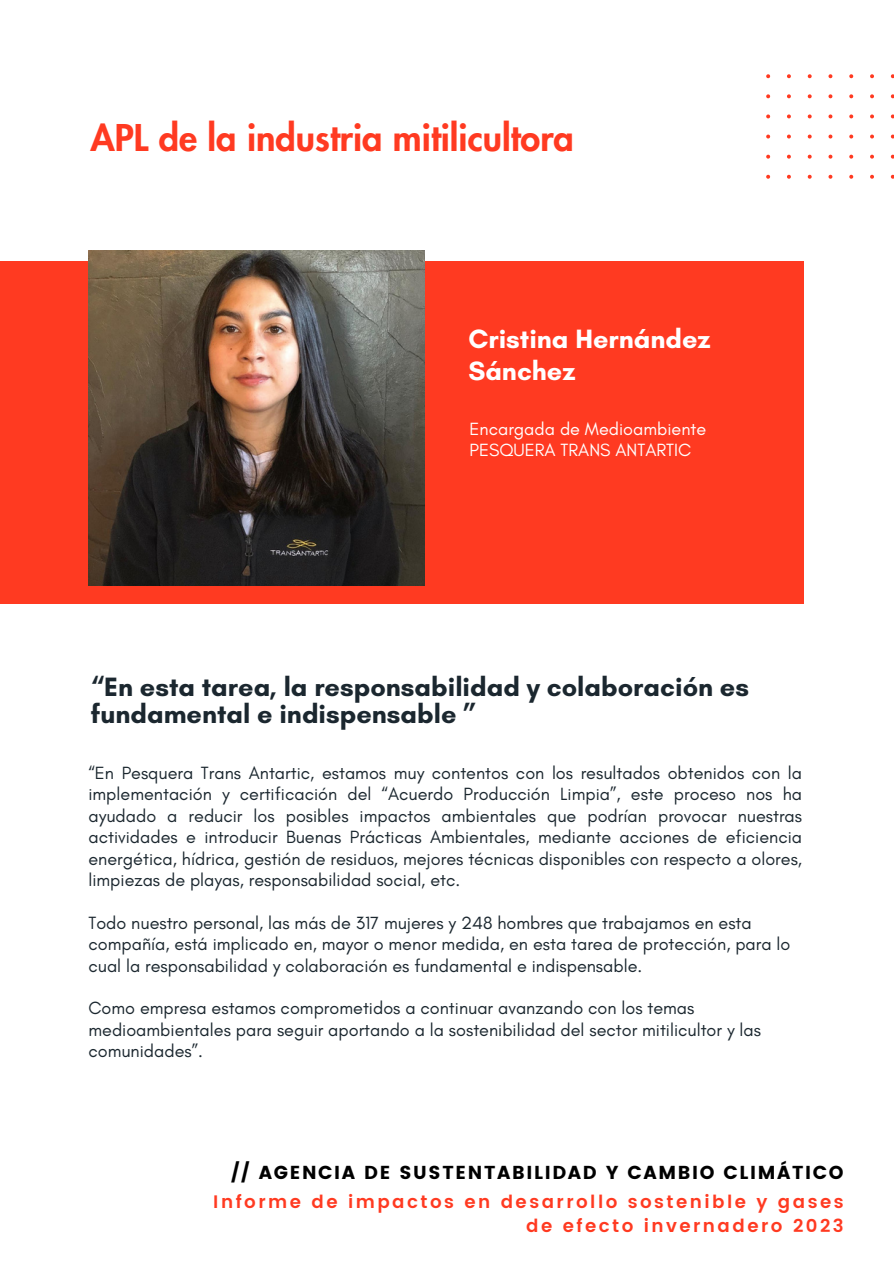
<style>
.page{position:relative;width:894px;height:1264px;background:#fff}
.page>*{position:absolute;margin:0;border:0;box-sizing:border-box;transform-origin:0 0}
.t1{font:800 36px "Futura LT Pro";color:#ff3a21}
.t2{font:700 27px/27px "Glacial Indifference";color:#1b272f}
.t3{font:700 27px/31.5px "Glacial Indifference";color:#fff}
.t4{font:18.75px "Poppins";letter-spacing:.09em;color:#000}
.t5{font:18px/21.3px "Glacial Indifference";color:#1b272f}
.t6{font:600 18px/23.9px "Poppins";letter-spacing:.135em;color:#ff3a21;text-align:right}
.t7{font:18px "Glacial Indifference";color:#fff}
</style>
<div class="page">
<div style="left:0;top:261px;width:803px;height:342px;background:#ff3a21"></div>
<img style="left:88px;top:250px;width:336px;height:335px">
<svg style="left:766px;top:74px;width:127px;height:105px"></svg>
<h3 class="t1" style="left:90px;top:121px;width:485px">APL de la industria mitilicultora</h3>
<h2 class="t3" style="left:468px;top:323px;width:244px">Cristina Hernández<br>Sánchez</h2>
<p class="t7" style="left:469px;top:418px;width:238px">Encargada de Medioambiente</p>
<p class="t7" style="left:469px;top:439px;width:223px">PESQUERA TRANS ANTARTIC</p>
<p class="t2" style="left:90px;top:673px;width:659px">“En esta tarea, la responsabilidad y colaboración es fundamental e indispensable ”</p>
<h2 class="t5" style="left:88px;top:762px;width:715px;text-align:justify">“En Pesquera Trans Antartic, estamos muy contentos con los resultados obtenidos con la implementación y certificación del “Acuerdo Producción Limpia”, este proceso nos ha ayudado a reducir los posibles impactos ambientales que podrían provocar nuestras actividades e introducir Buenas Prácticas Ambientales, mediante acciones de eficiencia energética, hídrica, gestión de residuos, mejores técnicas disponibles con respecto a olores, limpiezas de playas, responsabilidad social, etc.</h2>
<p class="t5" style="left:88px;top:911px;width:703px">Todo nuestro personal, las más de 317 mujeres y 248 hombres que trabajamos en esta compañía, está implicado en, mayor o menor medida, en esta tarea de protección, para lo cual la responsabilidad y colaboración es fundamental e indispensable.</p>
<p class="t5" style="left:88px;top:997px;width:674px">Como empresa estamos comprometidos a continuar avanzando con los temas medioambientales para seguir aportando a la sostenibilidad del sector mitilicultor y las comunidades”.</p>
<p class="t4" style="left:231px;top:1161px;width:614px">// AGENCIA DE SUSTENTABILIDAD Y CAMBIO CLIMÁTICO</p>
<h1 class="t6" style="left:213px;top:1190px;width:631px">Informe de impactos en desarrollo sostenible y gases de efecto invernadero 2023</h1>
</div>
